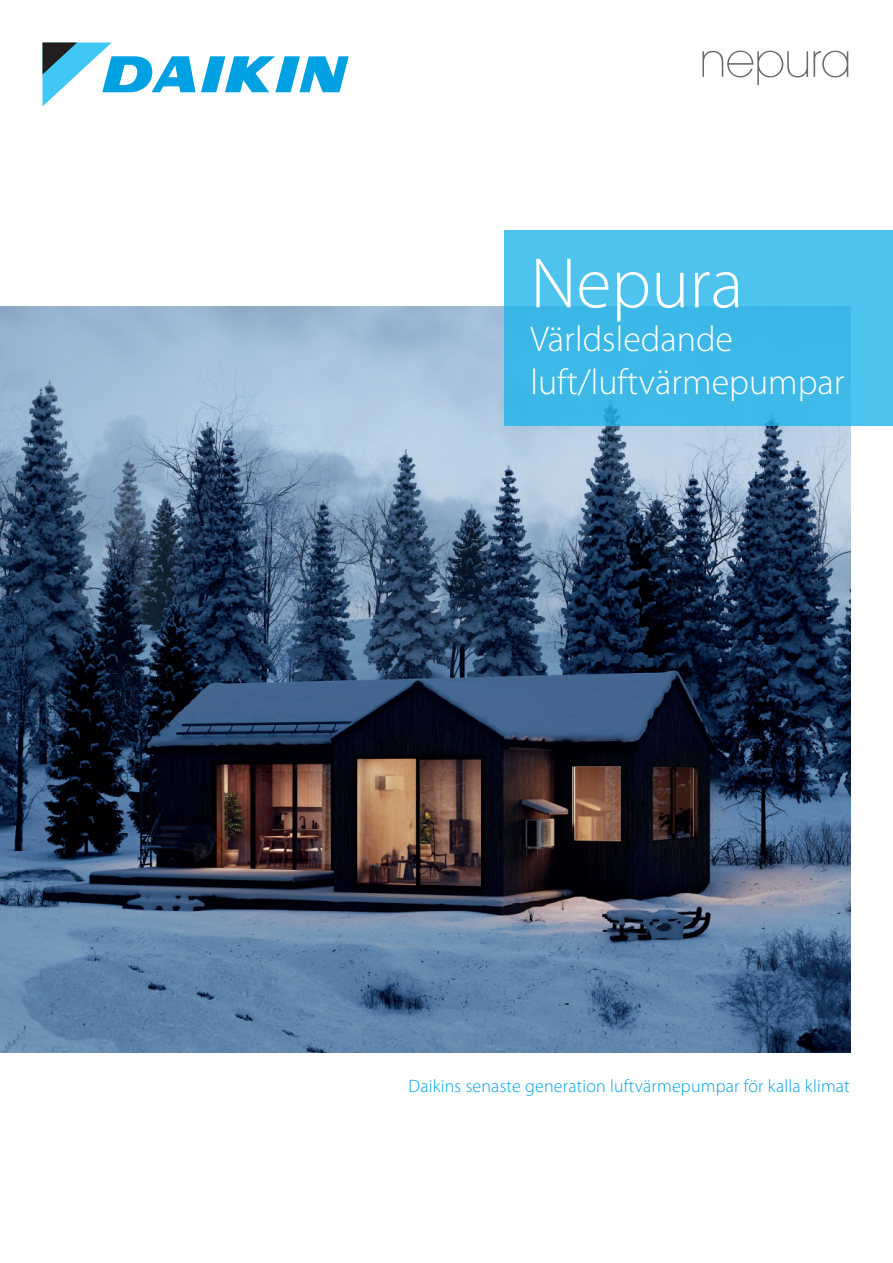
<style>
.page{position:relative;width:893px;height:1263px;background:#fff}
.page>*{position:absolute;margin:0;border:0;box-sizing:border-box;transform-origin:0 0}
.t1{font:300 72px "Myriad Pro";color:#fff}
.t2{font:300 36px/43.2px "Myriad Pro";color:#fff}
.t3{font:300 18px "Myriad Pro";letter-spacing:.01em;color:#00a1e3}
</style>
<div class="page">
<img style="left:0;top:307px;width:850px;height:745px">
<div style="left:504px;top:230px;width:389px;height:196px;background:linear-gradient(to right,#41bbe9,#47bfec)"></div>
<svg style="left:43px;top:43px;width:306px;height:63px"></svg>
<svg style="left:702px;top:51px;width:146px;height:34px"></svg>
<h1 class="t1" style="left:530px;top:245px;width:214px">Nepura</h1>
<h2 class="t2" style="left:530px;top:317px;width:316px">Världsledande luft/luftvärmepumpar</h2>
<p class="t3" style="left:409px;top:1076px;width:443px">Daikins senaste generation luftvärmepumpar för kalla klimat</p>
</div>
